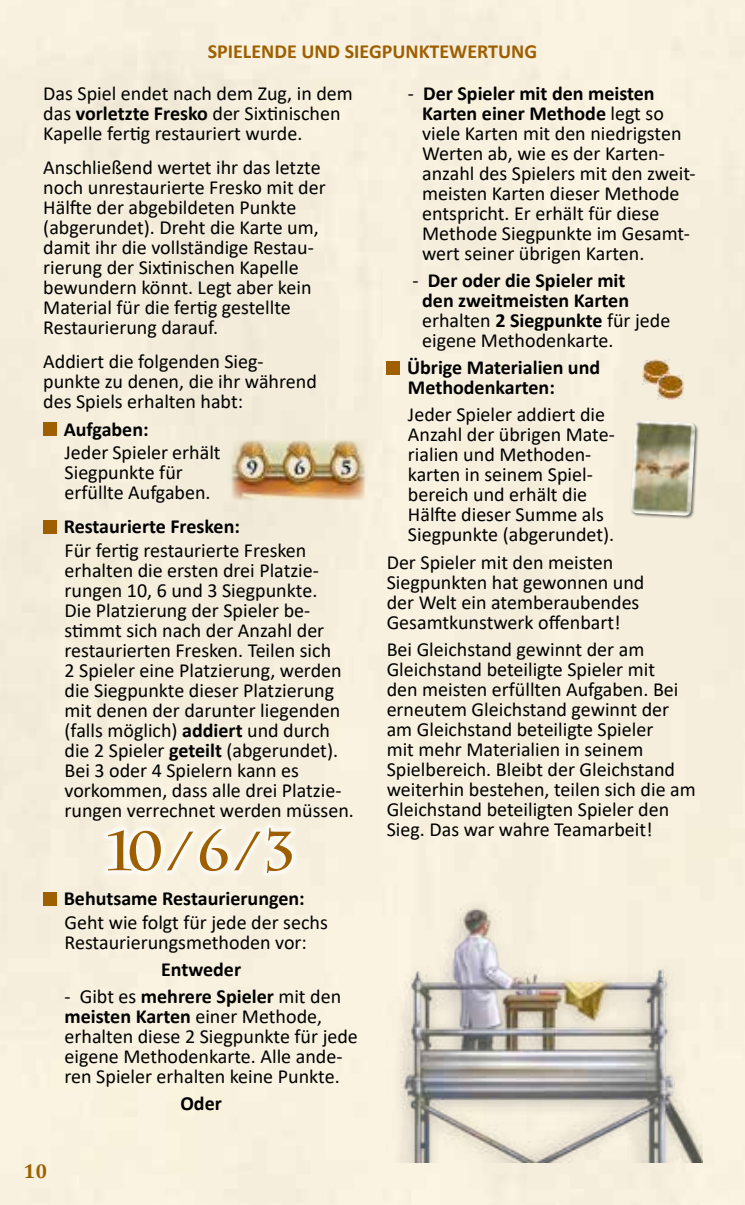
<style>
.page{position:relative;width:745px;height:1205px;background:#fff}
.page>*{position:absolute;margin:0;border:0;box-sizing:border-box;transform-origin:0 0}
.t1{font:700 55px "Charlemagne Std";color:#9e5f00}
.t2{font:20px/20px "Calibri";color:#000}
.t3{font:700 20px/20px "Calibri";color:#000}
.t4{font:700 20px "Calibri";color:#9e5f00}
.t5{font:700 20px "Cambria";color:#9e5f00}
.s1{font-weight:700}
.s2{font-weight:400}
</style>
<div class="page">
<div style="left:0;top:0;width:744px;height:1205px;background:#f6efdc"></div>
<div style="left:43px;top:422px;width:14px;height:13px;background:#9e5f00"></div>
<div style="left:43px;top:520px;width:14px;height:13px;background:#9e5f00"></div>
<div style="left:43px;top:892px;width:14px;height:13px;background:#9e5f00"></div>
<div style="left:386px;top:361px;width:14px;height:13px;background:#9e5f00"></div>
<div style="left:101px;top:821px;width:197px;height:58px;background:#fff;opacity:.7"></div>
<hr style="left:744px;top:0;width:1px;height:1205px;background:#9e5f00">
<div style="left:629px;top:420px;width:70px;height:99px;background:#000;opacity:.5"></div>
<img style="left:630px;top:420px;width:65px;height:96px">
<img style="left:642px;top:360px;width:26px;height:25px">
<img style="left:657px;top:375px;width:26px;height:25px">
<img style="left:229px;top:438px;width:138px;height:64px">
<img style="left:386px;top:894px;width:316px;height:268px">
<p class="t4" style="left:207px;top:37px;width:331px">SPIELENDE UND SIEGPUNKTEWERTUNG</p>
<p class="t2" style="left:43px;top:83px;width:311px">Das Spiel endet nach dem Zug, in dem das <span class="s1">vorletzte Fresko</span> der Sixtinischen<br>Kapelle fertig restauriert wurde.</p>
<p class="t2" style="left:43px;top:157px;width:284px">Anschließend wertet ihr das letzte noch unrestaurierte Fresko mit der<br>Hälfte der abgebildeten Punkte (abgerundet). Dreht die Karte um, damit ihr die vollständige Restau&shy;rierung der Sixtinischen Kapelle bewundern könnt. Legt aber kein<br>Material für die fertig gestellte<br>Restaurierung darauf.</p>
<p class="t2" style="left:43px;top:351px;width:275px">Addiert die folgenden Sieg&shy;punkte zu denen, die ihr während des Spiels erhalten habt:</p>
<p class="t3" style="left:64px;top:419px;width:86px">Aufgaben:</p>
<p class="t2" style="left:64px;top:442px;width:157px">Jeder Spieler erhält<br>Siegpunkte für erfüllte Aufgaben.</p>
<p class="t3" style="left:64px;top:516px;width:178px">Restaurierte Fresken:</p>
<p class="t2" style="left:64px;top:540px;width:291px">Für fertig restaurierte Fresken erhalten die ersten drei Platzie&shy;rungen 10, 6 und 3 Siegpunkte.<br>Die Platzierung der Spieler be&shy;stimmt sich nach der Anzahl der restaurierten Fresken. Teilen sich<br>2 Spieler eine Platzierung, werden die Siegpunkte dieser Platzierung mit denen der darunter liegenden (falls möglich) <span class="s1">addiert</span> und durch die 2 Spieler <span class="s1">geteilt</span> (abgerundet).<br>Bei 3 oder 4 Spielern kann es vorkommen, dass alle drei Platzie&shy;rungen verrechnet werden müssen.</p>
<h1 class="t1" style="left:107px;top:819px;width:190px">10 / 6 / 3</h1>
<p class="t3" style="left:64px;top:888px;width:242px">Behutsame Restaurierungen:</p>
<p class="t2" style="left:64px;top:911px;width:264px">Geht wie folgt für jede der sechs<br>Restaurierungsmethoden vor:</p>
<p class="t3" style="left:161px;top:959px;width:81px">Entweder</p>
<p class="t2" style="left:64px;top:986px;width:294px">- Gibt es <span class="s1">mehrere Spieler</span> mit den <span class="s1">meisten Karten</span> einer Methode, erhalten diese 2 Siegpunkte für jede eigene Methodenkarte. Alle ande&shy;ren Spieler erhalten keine Punkte.</p>
<p class="t3" style="left:180px;top:1093px;width:43px">Oder</p>
<p class="t5" style="left:24px;top:1157px;width:25px">10</p>
<p class="t2" style="left:422px;top:83px;width:275px;text-indent:-14px">- <span class="s1">Der Spieler mit den meisten<br>Karten einer Methode</span> legt so viele Karten mit den niedrigsten<br>Werten ab, wie es der Karten&shy;anzahl des Spielers mit den zweit&shy;meisten Karten dieser Methode entspricht. Er erhält für diese<br>Methode Siegpunkte im Gesamt&shy;wert seiner übrigen Karten.</p>
<p class="t3" style="left:422px;top:270px;width:249px;text-indent:-10px"><span class="s2">-</span> Der oder die Spieler mit<br>den zweitmeisten Karten <span class="s2">erhalten</span> 2 Siegpunkte <span class="s2">für jede eigene Methodenkarte.</span></p>
<p class="t3" style="left:407px;top:357px;width:194px">Übrige Materialien und<br>Methodenkarten:</p>
<p class="t2" style="left:407px;top:404px;width:208px">Jeder Spieler addiert die<br>Anzahl der übrigen Mate&shy;rialien und Methoden&shy;karten in seinem Spiel&shy;bereich und erhält die<br>Hälfte dieser Summe als<br>Siegpunkte (abgerundet).</p>
<p class="t2" style="left:386px;top:551px;width:259px">Der Spieler mit den meisten<br>Siegpunkten hat gewonnen und der Welt ein atemberaubendes<br>Gesamtkunstwerk offenbart!</p>
<p class="t2" style="left:386px;top:638px;width:310px">Bei Gleichstand gewinnt der am Gleichstand beteiligte Spieler mit<br>den meisten erfüllten Aufgaben. Bei erneutem Gleichstand gewinnt der am Gleichstand beteiligte Spieler<br>mit mehr Materialien in seinem Spielbereich. Bleibt der Gleichstand weiterhin bestehen, teilen sich die am Gleichstand beteiligten Spieler den Sieg. Das war wahre Teamarbeit!</p>
</div>
